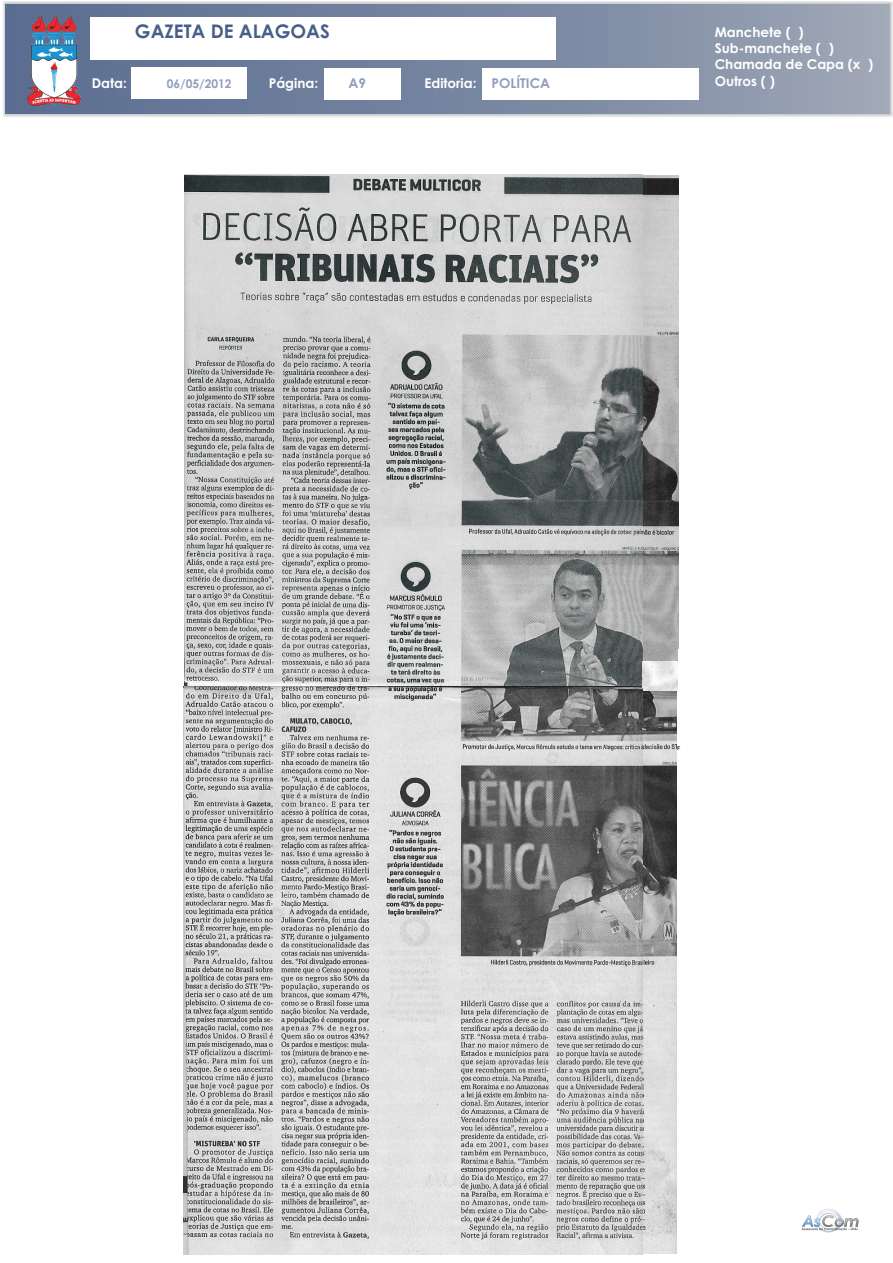
<style>
.page{position:relative;width:893px;height:1263px;background:#fff}
.page>*{position:absolute;margin:0;border:0;box-sizing:border-box;transform-origin:0 0}
.t1{font:700 18.75px "Century Gothic";color:#485e88}
.t2{font:700 13.5px/16.4px "Century Gothic";color:#fff}
.t3{font:700 13.5px "Century Gothic";color:#929ebc}
.t4{font:700 12px "Century Gothic";color:#929ebc}
.t5{font:700 5.25px "Arial";color:#231f20}
.s1{color:#929ebc}
</style>
<div class="page">
<div style="left:2px;top:1px;width:891px;height:116px;background:#d8d9da"></div>
<div style="left:6px;top:4px;width:884px;height:110px;background:linear-gradient(to right,#586c90,#9da6b5)"></div>
<div style="left:132px;top:67px;width:115px;height:32px;background:#fff"></div>
<div style="left:90px;top:17px;width:466px;height:42px;background:#fff"></div>
<img style="left:27px;top:15px;width:53px;height:91px">
<div style="left:324px;top:69px;width:76px;height:31px;background:#fff"></div>
<div style="left:482px;top:69px;width:216px;height:31px;background:#fff"></div>
<svg style="left:801px;top:1209px;width:57px;height:23px"></svg>
<img style="left:642px;top:175px;width:36px;height:487px">
<img style="left:643px;top:691px;width:34px;height:563px">
<img style="left:184px;top:174px;width:458px;height:512px">
<img style="left:184px;top:686px;width:459px;height:568px">
<img style="left:642px;top:662px;width:36px;height:29px">
<h1 class="t1" style="left:135px;top:24px;width:196px">GAZETA DE ALAGOAS</h1>
<p class="t2" style="left:715px;top:25px;width:160px">Manchete ( )<br>Sub-manchete ( )<br>Chamada de Capa (x )</p>
<p class="t2" style="left:92px;top:77px;width:37px">Data:</p>
<p class="t4" style="left:167px;top:79px;width:66px">06/05/2012</p>
<p class="t3" style="left:348px;top:78px;width:19px">A9</p>
<p class="t2" style="left:424px;top:77px;width:127px">Editoria: <span class="s1">POLÍTICA</span></p>
<p class="t2" style="left:269px;top:77px;width:51px">Página:</p>
<p class="t2" style="left:715px;top:74px;width:62px">Outros ( )</p>
<p class="t5" style="left:677px;top:746px;width:5px">F</p>
</div>
